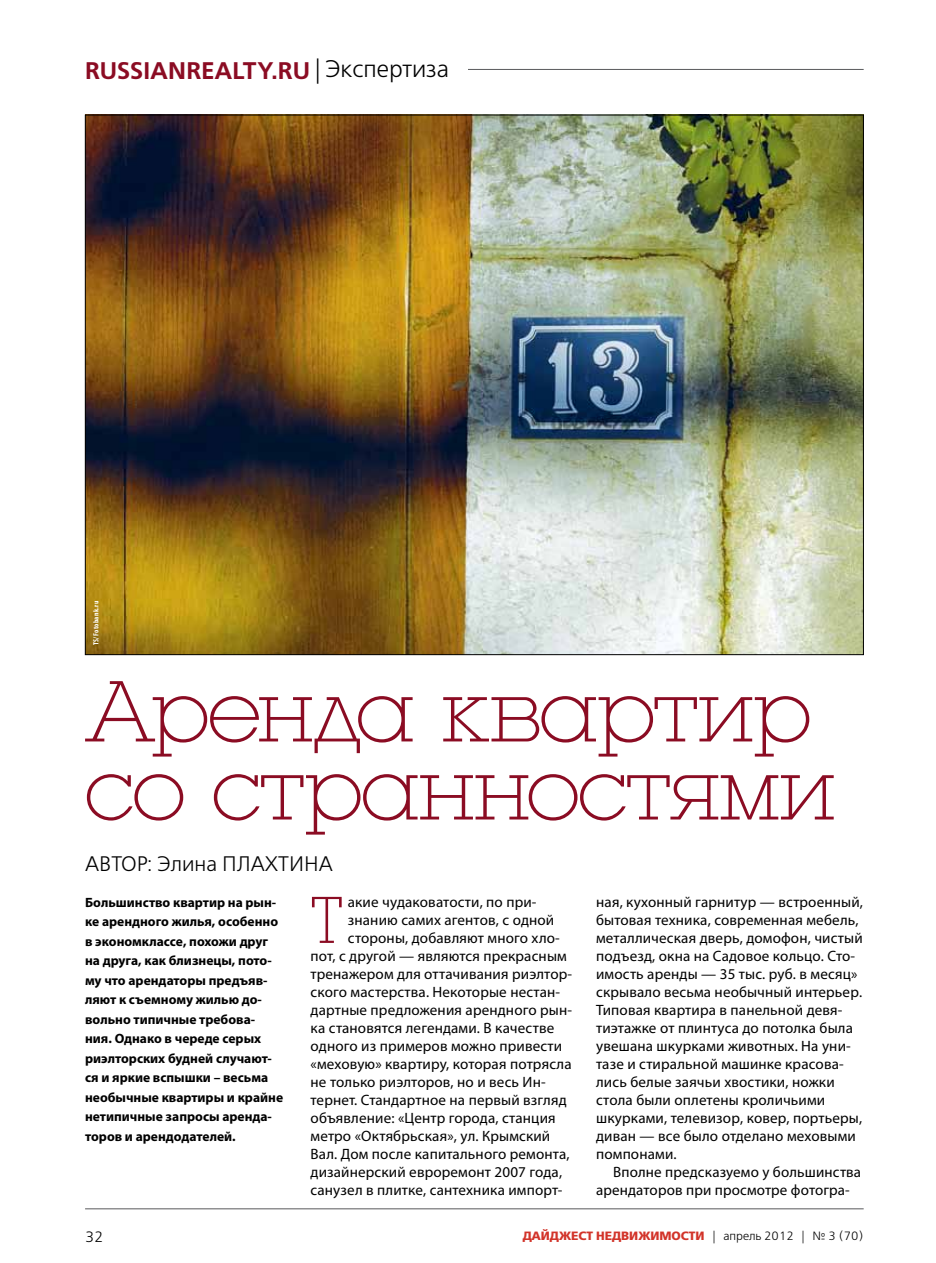
<style>
.page{position:relative;width:936px;height:1263px;background:#fff}
.page>*{position:absolute;margin:0;border:0;box-sizing:border-box;transform-origin:0 0}
.t1{font:90px/78px "Luga Extra Light C";letter-spacing:-.01em;color:#8b0c23}
.t2{font:68.7px "Luga Extra Light C";color:#8b0c23}
.t3{font:24px "Free Set Demi C";color:#8b0c23}
.t4{font:21px "Free Set Light C";color:#000}
.t5{font:15px/18px "Myriad Pro";letter-spacing:.01em;color:#000}
.t6{font:15px "Free Set Light C";color:#000}
.t7{font:700 13.5px/19.5px "Myriad Pro";color:#000}
.t8{font:12px "Free Set Bold C";color:#d2342a}
.t9{font:700 condensed 7.5px "Myriad Pro";letter-spacing:.04em;color:#fff}
.s1{font-family:"Free Set Light C";color:#000}
</style>
<div class="page">
<hr style="left:85px;top:1208px;width:778px;height:1px;background:#58595b">
<hr style="left:468px;top:69px;width:395px;height:1px;background:#58595b">
<img style="left:87px;top:117px;width:774px;height:536px">
<h3 class="t3" style="left:85px;top:57px;width:366px">RUSSIANREALTY.RU <span class="s1">| Экспертиза</span></h3>
<p class="t9" style="left:91px;top:645px;width:46px;rotate:-90deg">TS/Fotobank.ru</p>
<h1 class="t1" style="left:85px;top:674px;width:751px">Аренда квартир со странностями</h1>
<h3 class="t4" style="left:85px;top:852px;width:246px">АВТОР: Элина Плахтина</h3>
<p class="t7" style="left:85px;top:892px;width:199px">Большинство квартир на рын&shy;ке арендного жилья, особенно в экономклассе, похожи друг на друга, как близнецы, пото&shy;му что арендаторы предъяв&shy;ляют к съемному жилью до&shy;вольно типичные требова&shy;ния. Однако в череде серых риэлторских будней случают&shy;ся и яркие вспышки – весьма необычные квартиры и крайне нетипичные запросы аренда&shy;торов и арендодателей.</p>
<h2 class="t2" style="left:310px;top:886px;width:34px">Т</h2>
<p class="t5" style="left:348px;top:893px;width:190px">акие чудаковатости, по при-</p>
<p class="t5" style="left:348px;top:911px;width:208px">знанию самих агентов, с одной</p>
<p class="t5" style="left:348px;top:929px;width:213px">стороны, добавляют много хло-</p>
<p class="t5" style="left:310px;top:947px;width:258px">пот, с другой — являются прекрасным</p>
<p class="t5" style="left:310px;top:965px;width:263px">тренажером для оттачивания риэлтор-</p>
<p class="t5" style="left:310px;top:983px;width:251px">ского мастерства. Некоторые нестан-</p>
<p class="t5" style="left:310px;top:1001px;width:263px">дартные предложения арендного рын-</p>
<p class="t5" style="left:310px;top:1019px;width:245px">ка становятся легендами. В качестве</p>
<p class="t5" style="left:310px;top:1037px;width:253px">одного из примеров можно привести</p>
<p class="t5" style="left:310px;top:1055px;width:262px">«меховую» квартиру, которая потрясла</p>
<p class="t5" style="left:310px;top:1073px;width:236px">не только риэлторов, но и весь Ин-</p>
<p class="t5" style="left:310px;top:1091px;width:258px">тернет. Стандартное на первый взгляд</p>
<p class="t5" style="left:310px;top:1109px;width:246px">объявление: «Центр города, станция</p>
<p class="t5" style="left:310px;top:1127px;width:241px">метро «Октябрьская», ул. Крымский</p>
<p class="t5" style="left:310px;top:1145px;width:260px">Вал. Дом после капитального ремонта,</p>
<p class="t5" style="left:310px;top:1163px;width:253px">дизайнерский евроремонт 2007 года,</p>
<p class="t5" style="left:310px;top:1181px;width:253px">санузел в плитке, сантехника импорт-</p>
<p class="t5" style="left:596px;top:893px;width:268px">ная, кухонный гарнитур — встроенный, бытовая техника, современная мебель, металлическая дверь, домофон, чистый подъезд, окна на Садовое кольцо. Сто&shy;имость аренды — 35 тыс. руб. в месяц» скрывало весьма необычный интерьер.<br>Типовая квартира в панельной девя&shy;тиэтажке от плинтуса до потолка была увешана шкурками животных. На уни&shy;тазе и стиральной машинке красова&shy;лись белые заячьи хвостики, ножки стола были оплетены кроличьими шкурками, телевизор, ковер, портьеры, диван — все было отделано меховыми помпонами.</p>
<p class="t5" style="left:596px;top:1163px;width:266px;text-indent:17px">Вполне предсказуемо у большинства арендаторов при просмотре фотогра-</p>
<p class="t6" style="left:85px;top:1229px;width:20px">32</p>
<p class="t8" style="left:522px;top:1229px;width:342px">ДАЙДЖЕСТ НЕДВИЖИМОСТИ <span class="s1">| апрель 2012 | № 3 (70)</span></p>
</div>
